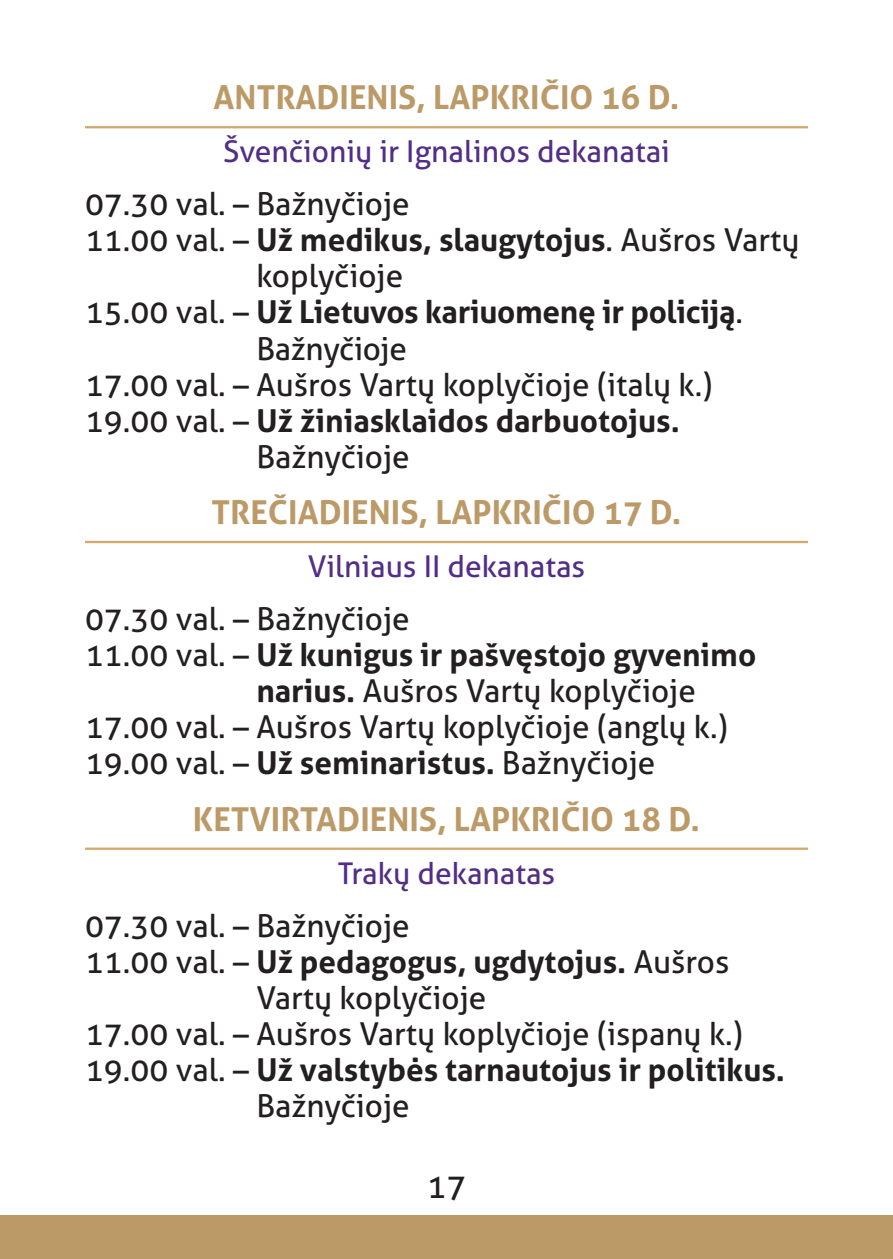
<style>
.page{position:relative;width:893px;height:1259px;background:#fff}
.page>*{position:absolute;margin:0;border:0;box-sizing:border-box;transform-origin:0 0}
.t1{font:700 33px "Aller";color:#bc9a68}
.t2{font:33px "Aller";color:#231f20}
.t3{font:31.5px "Aller";color:#231f20}
.t4{font:700 31.5px "Aller";color:#231f20}
.t5{font:30px "Aller";color:#522e86}
.s1{font-weight:700}
.s2{font-weight:400}
</style>
<div class="page">
<div style="left:0;top:1215px;width:893px;height:44px;background:#bc9a68"></div>
<hr style="left:85px;top:126px;width:723px;height:2px;background:#d3a96e">
<hr style="left:85px;top:541px;width:723px;height:2px;background:#d3a96e">
<hr style="left:85px;top:847px;width:723px;height:3px;background:#d3a96e">
<p class="t1" style="left:214px;top:77px;width:467px">ANTRADIENIS, LAPKRIČIO 16 D.</p>
<p class="t5" style="left:223px;top:133px;width:448px">Švenčionių ir Ignalinos dekanatai</p>
<p class="t3" style="left:85px;top:185px;width:326px">07.30 val. – Bažnyčioje</p>
<p class="t3" style="left:85px;top:221px;width:716px">11.00 val. – <span class="s1">Už medikus, slaugytojus</span>. Aušros Vartų</p>
<p class="t3" style="left:256px;top:257px;width:148px">koplyčioje</p>
<p class="t4" style="left:85px;top:293px;width:659px"><span class="s2">15.00 val. –</span> Už Lietuvos kariuomenę ir policiją<span class="s2">.</span></p>
<p class="t3" style="left:256px;top:329px;width:152px">Bažnyčioje</p>
<p class="t3" style="left:85px;top:365px;width:629px">17.00 val. – Aušros Vartų koplyčioje (italų k.)</p>
<p class="t4" style="left:85px;top:401px;width:596px"><span class="s2">19.00 val. –</span> Už žiniasklaidos darbuotojus.</p>
<p class="t3" style="left:256px;top:437px;width:155px">Bažnyčioje</p>
<p class="t1" style="left:211px;top:492px;width:472px">TREČIADIENIS, LAPKRIČIO 17 D.</p>
<p class="t5" style="left:308px;top:548px;width:279px">Vilniaus II dekanatas</p>
<p class="t3" style="left:85px;top:600px;width:326px">07.30 val. – Bažnyčioje</p>
<p class="t4" style="left:85px;top:635px;width:673px"><span class="s2">11.00 val. –</span> Už kunigus ir pašvęstojo gyvenimo</p>
<p class="t3" style="left:256px;top:672px;width:441px"><span class="s1">narius.</span> Aušros Vartų koplyčioje</p>
<p class="t3" style="left:85px;top:708px;width:644px">17.00 val. – Aušros Vartų koplyčioje (anglų k.)</p>
<p class="t3" style="left:85px;top:744px;width:572px">19.00 val. – <span class="s1">Už seminaristus.</span> Bažnyčioje</p>
<p class="t1" style="left:193px;top:799px;width:509px">KETVIRTADIENIS, LAPKRIČIO 18 D.</p>
<p class="t5" style="left:338px;top:855px;width:219px">Trakų dekanatas</p>
<p class="t3" style="left:85px;top:906px;width:326px">07.30 val. – Bažnyčioje</p>
<p class="t4" style="left:85px;top:942px;width:646px"><span class="s2">11.00 val. –</span> Už pedagogus, ugdytojus. <span class="s2">Aušros</span></p>
<p class="t3" style="left:256px;top:978px;width:232px">Vartų koplyčioje</p>
<p class="t3" style="left:85px;top:1014px;width:659px">17.00 val. – Aušros Vartų koplyčioje (ispanų k.)</p>
<p class="t4" style="left:85px;top:1050px;width:701px"><span class="s2">19.00 val. –</span> Už valstybės tarnautojus ir politikus.</p>
<p class="t3" style="left:256px;top:1086px;width:155px">Bažnyčioje</p>
<p class="t2" style="left:427px;top:1166px;width:41px">17</p>
</div>
